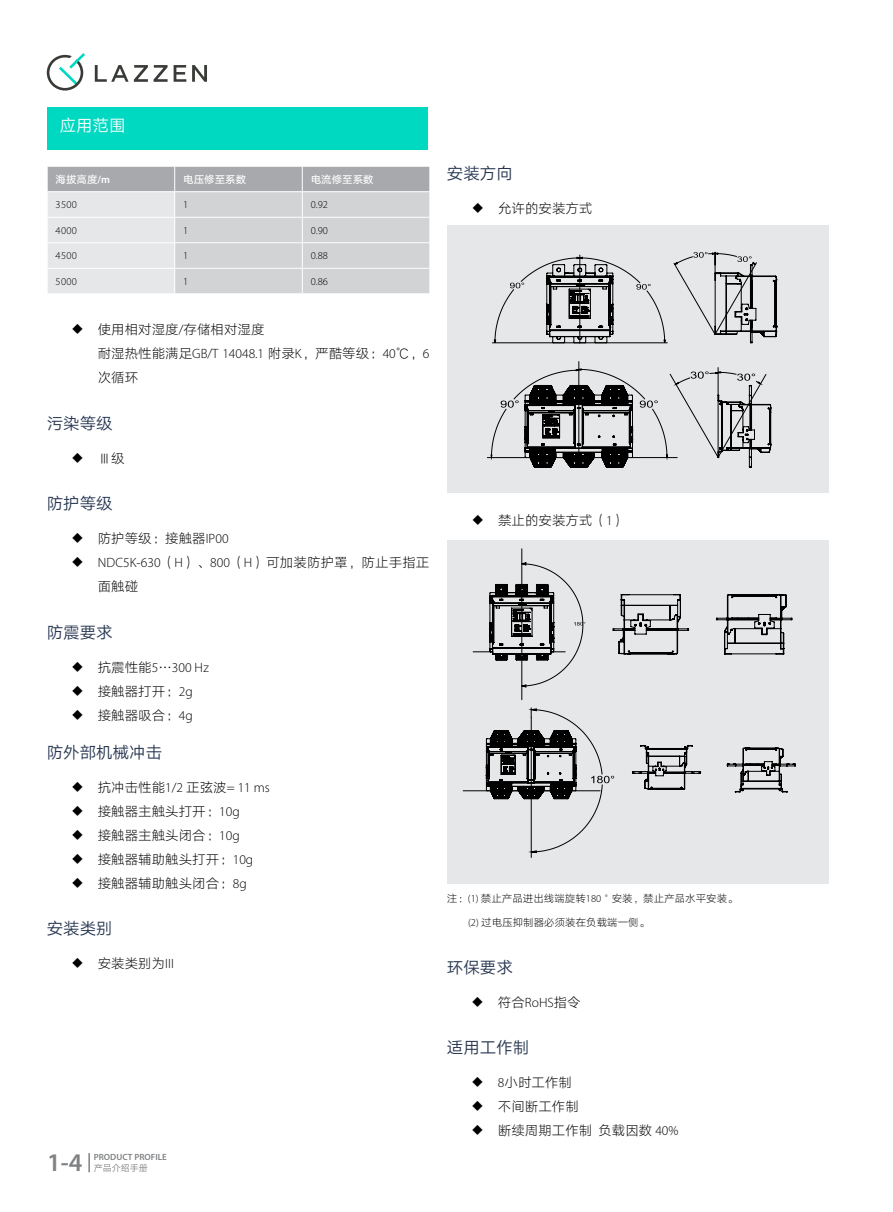
<style>
.page{position:relative;width:893px;height:1212px;background:#fff}
.page>*{position:absolute;margin:0;border:0;box-sizing:border-box;transform-origin:0 0}
.t1{font:600 25.5px "Myriad Pro";color:#808284}
.二级标题{font:16.5px "HY Qi Hei EZS";color:#273650}
.t2{font:16.5px "HY Qi Hei EZS";color:#fff}
.方形标点{font:13.5px/24px "HY Qi Hei DZS";color:#000}
.t3{font:300 13.5px "Myriad Pro";color:#000}
.方形标点-2{font:10.5px "HY Qi Hei DZS";color:#000}
.t4{font:300 10.5px "Myriad Pro";letter-spacing:.025em;color:#000}
.t5{font:10.5px "HY Qi Hei FZS";color:#fff}
.t6{font:600 9px "Myriad Pro";color:#808284}
.t7{font:9px "HY Qi Hei EZS";color:#808284}
.s1{font-family:"Myriad Pro";font-weight:600}
.s2{font-family:"HY Qi Hei EZS"}
.s3{font-family:"Myriad Pro";font-weight:300}
.s4{font-family:"HY Qi Hei EZS";font-weight:400}
.s5{font-family:"HY Qi Hei DZS";font-weight:400}
</style>
<div class="page">
<svg style="left:88px;top:1153px;width:2px;height:19px"></svg>
<div style="left:47px;top:107px;width:380px;height:42px;background:#00d9c2"></div>
<svg style="left:154px;top:65px;width:14px;height:17px"></svg>
<svg style="left:192px;top:65px;width:15px;height:17px"></svg>
<svg style="left:174px;top:65px;width:12px;height:17px"></svg>
<svg style="left:95px;top:65px;width:53px;height:17px"></svg>
<svg style="left:47px;top:53px;width:38px;height:38px"></svg>
<div style="left:447px;top:225px;width:382px;height:268px;background:#e6e7e8"></div>
<div style="left:447px;top:540px;width:382px;height:343px;background:#e6e7e8"></div>
<svg style="left:47px;top:166px;width:383px;height:128px;background:#d0d2d3"></svg>
<hr style="left:580px;top:343px;width:87px;height:1px;background:#000">
<hr style="left:492px;top:343px;width:88px;height:1px;background:#000">
<svg style="left:494px;top:252px;width:283px;height:91px"></svg>
<svg style="left:473px;top:549px;width:112px;height:151px"></svg>
<svg style="left:716px;top:594px;width:76px;height:60px"></svg>
<svg style="left:613px;top:594px;width:76px;height:60px"></svg>
<hr style="left:579px;top:361px;width:1px;height:91px;background:#000">
<svg style="left:487px;top:367px;width:284px;height:101px"></svg>
<hr style="left:531px;top:774px;width:1px;height:83px;background:#000">
<hr style="left:463px;top:790px;width:137px;height:1px;background:#000">
<svg style="left:486px;top:708px;width:310px;height:145px"></svg>
<p class="t2" style="left:60px;top:116px;width:67px">应用范围</p>
<p class="t5" style="left:56px;top:173px;width:56px">犦惽䗮姪<span class="s1">/m</span></p>
<p class="t5" style="left:183px;top:173px;width:65px">翄紙販靧跀斶</p>
<p class="t5" style="left:311px;top:173px;width:64px">翄牐販靧跀斶</p>
<p class="t4" style="left:56px;top:198px;width:23px">3500</p>
<p class="t4" style="left:183px;top:198px;width:7px">1</p>
<p class="t4" style="left:311px;top:198px;width:19px">0.92</p>
<p class="t4" style="left:56px;top:224px;width:23px">4000</p>
<p class="t4" style="left:183px;top:224px;width:7px">1</p>
<p class="t4" style="left:311px;top:224px;width:19px">0.90</p>
<p class="t4" style="left:56px;top:249px;width:23px">4500</p>
<p class="t4" style="left:183px;top:249px;width:7px">1</p>
<p class="t4" style="left:311px;top:249px;width:19px">0.88</p>
<p class="t4" style="left:56px;top:275px;width:23px">5000</p>
<p class="t4" style="left:183px;top:275px;width:7px">1</p>
<p class="t4" style="left:311px;top:275px;width:19px">0.86</p>
<p class="二级标题" style="left:447px;top:165px;width:67px">安装方向</p>
<p class="方形标点" style="left:471px;top:197px;width:123px"><span class="s2">◆</span> 盧㚾艊呏⺸昷媀</p>
<p class="方形标点" style="left:71px;top:318px;width:195px"><span class="s2">◆</span> 懲羮荁唻瑍姪<span class="s3">/</span>叅鉸荁唻瑍姪</p>
<p class="方形标点" style="left:98px;top:342px;width:333px">鍜瑍硰屟镾瓕㢹<span class="s3">GB/T 14048.1</span> 䅔嫚<span class="s3">K</span>䯖跛㲅訵鄀䯤<span class="s3">40</span>－䯖<span class="s3">6</span>漛孉粶</p>
<p class="二级标题" style="left:47px;top:414px;width:67px">污染等级</p>
<p class="方形标点" style="left:71px;top:447px;width:55px"><span class="s2">◆</span> ４鄀</p>
<p class="二级标题" style="left:47px;top:494px;width:67px">防护等级</p>
<p class="方形标点" style="left:71px;top:527px;width:159px"><span class="s2">◆</span> 䅂悜訵鄀䯤扟㓩鏍<span class="s3">IP00</span></p>
<p class="方形标点" style="left:98px;top:551px;width:333px;text-indent:-27px"><span class="s2">◆</span> <span class="s3">NDC5K-630</span>䯒<span class="s3">H</span>䯓。<span class="s3">800</span>䯒<span class="s3">H</span>䯓詵鎢⺸䅂悜鉔䯖䅂澏忲慇澐䉳㓩蘕</p>
<p class="二级标题" style="left:47px;top:623px;width:67px">防震要求</p>
<p class="t3" style="left:71px;top:659px;width:139px"><span class="s4">◆</span> <span class="s5">悇䈘屟镾</span>5<span class="s5">＆</span>300 Hz</p>
<p class="方形标点" style="left:71px;top:680px;width:123px"><span class="s2">◆</span> 扟㓩鏍怇婩䯤<span class="s3">2g</span></p>
<p class="方形标点" style="left:71px;top:704px;width:123px"><span class="s2">◆</span> 扟㓩鏍煢諦䯤<span class="s3">4g</span></p>
<p class="二级标题" style="left:47px;top:743px;width:117px">防外部机械冲击</p>
<p class="方形标点" style="left:71px;top:776px;width:201px"><span class="s2">◆</span> 悇賠韌屟镾<span class="s3">1/2</span> 澐媘燆<span class="s3">= 11 ms</span></p>
<p class="方形标点" style="left:71px;top:800px;width:171px"><span class="s2">◆</span> 扟㓩鏍踽㓩俧怇婩䯤<span class="s3">10g</span></p>
<p class="方形标点" style="left:71px;top:824px;width:171px"><span class="s2">◆</span> 扟㓩鏍踽㓩俧䃽諦䯤<span class="s3">10g</span></p>
<p class="方形标点" style="left:71px;top:848px;width:184px"><span class="s2">◆</span> 扟㓩鏍㪑錫㓩俧怇婩䯤<span class="s3">10g</span></p>
<p class="方形标点" style="left:71px;top:872px;width:177px"><span class="s2">◆</span> 扟㓩鏍㪑錫㓩俧䃽諦䯤<span class="s3">8g</span></p>
<p class="二级标题" style="left:47px;top:920px;width:67px">安装类别</p>
<p class="方形标点" style="left:71px;top:952px;width:105px"><span class="s2">◆</span> 呏⺸貙時踵<span class="s3">III</span></p>
<p class="二级标题" style="left:447px;top:958px;width:67px">环保要求</p>
<p class="方形标点" style="left:471px;top:990px;width:111px"><span class="s2">◆</span> 觻諦<span class="s3">RoHS</span>慇魑</p>
<p class="二级标题" style="left:447px;top:1038px;width:84px">适用工作制</p>
<p class="方形标点" style="left:471px;top:1071px;width:103px"><span class="s2">◆</span> <span class="s3">8</span>啢暚墡慘壽</p>
<p class="方形标点" style="left:471px;top:1095px;width:109px"><span class="s2">◆</span> 醭䄄昢墡慘壽</p>
<p class="方形标点" style="left:471px;top:1119px;width:209px"><span class="s2">◆</span> 昢醁囈梕墡慘壽 㠥㪉罌斶 <span class="s3">40%</span></p>
<p class="方形标点" style="left:471px;top:509px;width:157px"><span class="s2">◆</span> 蝫澏艊呏⺸昷媀䯒<span class="s3">1</span>䯓</p>
<p class="方形标点-2" style="left:447px;top:892px;width:292px">燍䯤<span class="s3">(1)</span> 蝫澏鲲閔㫧熱鄡覜晑㩸<span class="s3">180</span>ˇ呏⺸䯖蝫澏鲲閔烐妕呏⺸、</p>
<p class="方形标点-2" style="left:468px;top:916px;width:182px"><span class="s3">(2)</span> 㫓翄紙恾壽鏍宍䎍⺸鮪㠥㪉覜酽擔、</p>
<h1 class="t1" style="left:47px;top:1146px;width:37px">1-4</h1>
<p class="t6" style="left:94px;top:1151px;width:75px">PRODUCT PROFILE</p>
<p class="t7" style="left:94px;top:1163px;width:56px">产品介绍手册</p>
</div>
